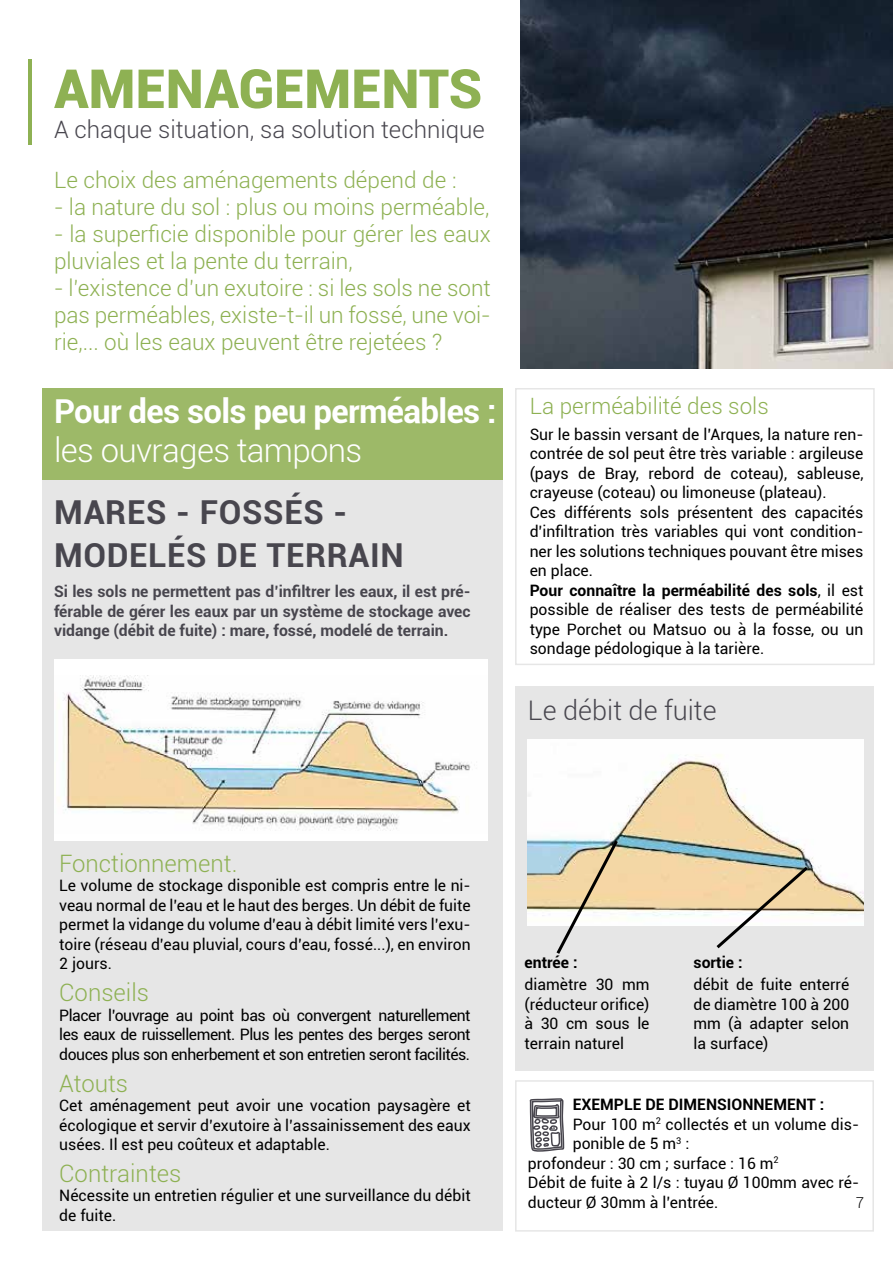
<style>
.page{position:relative;width:893px;height:1263px;background:#fff}
.page>*{position:absolute;margin:0;border:0;box-sizing:border-box;transform-origin:0 0}
.t1{font:900 54px "Roboto";color:#8eb153}
.t2{font:700 33px/43.2px "Roboto";letter-spacing:.02em;color:#48464e}
.t3{font:700 33px "Roboto";letter-spacing:-.02em;color:#fff}
.t4{font:300 33px "Roboto";letter-spacing:-.02em;color:#fff}
.t5{font:300 27px "Roboto";color:#48464e}
.t6{font:300 24px "Roboto";color:#8eb153}
.t7{font:300 24px "Roboto";color:#48464e}
.t8{font:300 22.5px/27px "Roboto";color:#8eb153}
.t9{font:15.75px/19.5px "Roboto";color:#000;text-align:justify}
.t10{font:700 15.75px/19.5px "Roboto";color:#48464e;text-align:justify}
.t11{font:700 15.75px "Roboto";color:#000}
.t12{font:300 15px "Roboto";color:#000}
.s1{font-weight:700}
</style>
<div class="page">
<div style="left:515px;top:388px;width:360px;height:277px;border:2px solid #e6e6e6"></div>
<img style="left:520px;top:0;width:373px;height:369px">
<div style="left:42px;top:427px;width:461px;height:804px;background:#e6e6e6"></div>
<div style="left:42px;top:389px;width:461px;height:91px;background:#9db968"></div>
<div style="left:54px;top:659px;width:434px;height:181px;background:#fff"></div>
<img style="left:63px;top:676px;width:408px;height:155px">
<div style="left:515px;top:686px;width:359px;height:384px;background:#e6e6e6"></div>
<div style="left:515px;top:1080px;width:359px;height:151px;border:2px solid #e6e6e6"></div>
<img style="left:528px;top:740px;width:335px;height:186px">
<img style="left:554px;top:837px;width:67px;height:117px">
<svg style="left:713px;top:863px;width:98px;height:86px"></svg>
<svg style="left:529px;top:1098px;width:36px;height:54px"></svg>
<hr style="left:28px;top:59px;width:3px;height:85px;background:#8eb153">
<h1 class="t1" style="left:54px;top:51px;width:430px">AMENAGEMENTS</h1>
<h3 class="t7" style="left:54px;top:113px;width:432px">A chaque situation, sa solution technique</h3>
<h3 class="t8" style="left:54px;top:166px;width:404px">Le choix des aménagements dépend de :</h3>
<h3 class="t8" style="left:54px;top:193px;width:437px">- la nature du sol : plus ou moins perméable,</h3>
<h3 class="t8" style="left:54px;top:220px;width:438px">- la superficie disponible pour gérer les eaux pluviales et la pente du terrain,</h3>
<h3 class="t8" style="left:54px;top:274px;width:438px;text-align:justify">- l’existence d’un exutoire : si les sols ne sont pas perméables, existe-t-il un fossé, une voi&shy;rie,... où les eaux peuvent être rejetées ?</h3>
<h2 class="t3" style="left:54px;top:388px;width:444px">Pour des sols peu perméables :</h2>
<h2 class="t4" style="left:54px;top:428px;width:310px">les ouvrages tampons</h2>
<h2 class="t2" style="left:54px;top:489px;width:351px">MARES - FOSSÉS -<br>MODELÉS DE TERRAIN</h2>
<p class="t10" style="left:54px;top:581px;width:418px">Si les sols ne permettent pas d’infiltrer les eaux, il est pré&shy;férable de gérer les eaux par un système de stockage avec vidange (débit de fuite) : mare, fossé, modelé de terrain.</p>
<h3 class="t8" style="left:530px;top:392px;width:241px">La perméabilité des sols</h3>
<p class="t9" style="left:530px;top:424px;width:335px;text-align:left">Sur le bassin versant de l’Arques, la nature ren&shy;contrée de sol peut être très variable : argileuse (pays de Bray, rebord de coteau), sableuse, crayeuse (coteau) ou limoneuse (plateau).<br>Ces différents sols présentent des capacités d’infiltration très variables qui vont condition&shy;ner les solutions techniques pouvant être mises en place.<br><span class="s1">Pour connaître la perméabilité des sols</span>, il est possible de réaliser des tests de perméabilité type Porchet ou Matsuo ou à la fosse, ou un sondage pédologique à la tarière.</p>
<h3 class="t5" style="left:528px;top:692px;width:190px">Le débit de fuite</h3>
<h3 class="t6" style="left:59px;top:847px;width:180px">Fonctionnement.</h3>
<p class="t9" style="left:59px;top:875px;width:413px">Le volume de stockage disponible est compris entre le ni&shy;veau normal de l’eau et le haut des berges. Un débit de fuite permet la vidange du volume d’eau à débit limité vers l’exu&shy;toire (réseau d’eau pluvial, cours d’eau, fossé...), en environ 2 jours.</p>
<h3 class="t6" style="left:59px;top:976px;width:91px">Conseils</h3>
<p class="t9" style="left:59px;top:1005px;width:413px">Placer l’ouvrage au point bas où convergent naturellement les eaux de ruissellement. Plus les pentes des berges seront douces plus son enherbement et son entretien seront facilités.</p>
<h3 class="t6" style="left:59px;top:1066px;width:70px">Atouts</h3>
<p class="t9" style="left:59px;top:1095px;width:413px">Cet aménagement peut avoir une vocation paysagère et écologique et servir d’exutoire à l’assainissement des eaux usées. Il est peu coûteux et adaptable.</p>
<h3 class="t6" style="left:59px;top:1157px;width:124px">Contraintes</h3>
<p class="t9" style="left:59px;top:1185px;width:413px">Nécessite un entretien régulier et une surveillance du débit de fuite.</p>
<p class="t11" style="left:525px;top:951px;width:54px">entrée :</p>
<p class="t9" style="left:525px;top:974px;width:126px">diamètre 30 mm (réducteur orifice) à 30 cm sous le terrain naturel</p>
<p class="t11" style="left:693px;top:951px;width:51px">sortie :</p>
<p class="t9" style="left:693px;top:974px;width:157px">débit de fuite enterré de diamètre 100 à 200 mm (à adapter selon la surface)</p>
<p class="t11" style="left:573px;top:1093px;width:253px">EXEMPLE DE DIMENSIONNEMENT :</p>
<p class="t9" style="left:573px;top:1114px;width:288px">Pour 100 m<sup>2</sup> collectés et un volume dis-</p>
<p class="t9" style="left:573px;top:1133px;width:118px">ponible de 5 m<sup>3</sup> :</p>
<p class="t9" style="left:528px;top:1153px;width:252px">profondeur : 30 cm ; surface : 16 m<sup>2</sup></p>
<p class="t9" style="left:528px;top:1172px;width:333px">Débit de fuite à 2 l/s : tuyau Ø 100mm avec ré-</p>
<p class="t9" style="left:528px;top:1192px;width:192px">ducteur Ø 30mm à l’entrée.</p>
<p class="t12" style="left:856px;top:1192px;width:10px">7</p>
</div>
